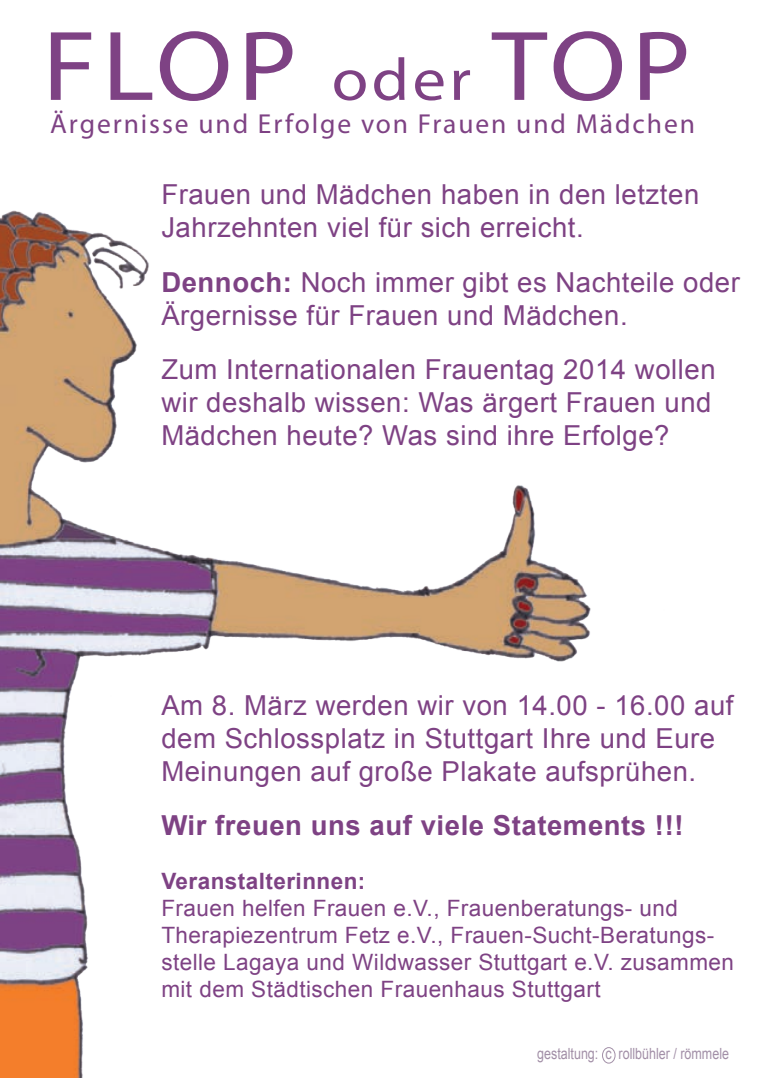
<style>
.page{position:relative;width:773px;height:1078px;background:#fff}
.page>*{position:absolute;margin:0;border:0;box-sizing:border-box;transform-origin:0 0}
.t1{font:100px "Myriad Pro";letter-spacing:.05em;color:#7e4284;scale:1.11 1}
.t2{font:27.5px/33px "Arial";letter-spacing:.02em;color:#7e4284}
.t3{font:27.5px "Myriad Pro";letter-spacing:.07em;color:#7e4284}
.t4{font:700 27.5px "Arial";letter-spacing:.02em;color:#7e4284}
.t5{font:22.5px/27px "Arial";letter-spacing:.02em;color:#7e4284}
.t6{font:700 22.5px "Arial";letter-spacing:.02em;color:#7e4284}
.t7{font:15.5px "Arial";color:#a28fa7;scale:.81 1}
.s1{font-size:60px}
.s2{font-weight:700}
</style>
<div class="page">
<img style="left:0;top:210px;width:616px;height:867px">
<h1 class="t1" style="left:43px;top:5px;width:585px">FLOP <span class="s1">oder</span> TOP</h1>
<p class="t3" style="left:50px;top:107px;width:646px">Ärgernisse und Erfolge von Frauen und Mädchen</p>
<p class="t2" style="left:161px;top:178px;width:539px">Frauen und Mädchen haben in den letzten<br>Jahrzehnten viel für sich erreicht.</p>
<p class="t2" style="left:161px;top:265px;width:580px"><span class="s2">Dennoch:</span> Noch immer gibt es Nachteile oder<br>Ärgernisse für Frauen und Mädchen.</p>
<p class="t2" style="left:161px;top:352px;width:555px">Zum Internationalen Frauentag 2014 wollen wir deshalb wissen: Was ärgert Frauen und<br>Mädchen heute? Was sind ihre Erfolge?</p>
<p class="t2" style="left:161px;top:688px;width:573px">Am 8. März werden wir von 14.00 - 16.00 auf dem Schlossplatz in Stuttgart Ihre und Eure<br>Meinungen auf große Plakate aufsprühen.</p>
<p class="t4" style="left:161px;top:806px;width:523px">Wir freuen uns auf viele Statements !!!</p>
<p class="t6" style="left:161px;top:865px;width:205px">Veranstalterinnen:</p>
<p class="t5" style="left:161px;top:894px;width:574px">Frauen helfen Frauen e.V., Frauenberatungs- und Therapiezentrum Fetz e.V., Frauen-Sucht-Beratungs&shy;stelle Lagaya und Wildwasser Stuttgart e.V. zusammen mit dem Städtischen Frauenhaus Stuttgart</p>
<p class="t7" style="left:537px;top:1043px;width:238px">gestaltung: c rollbühler / römmele</p>
</div>
